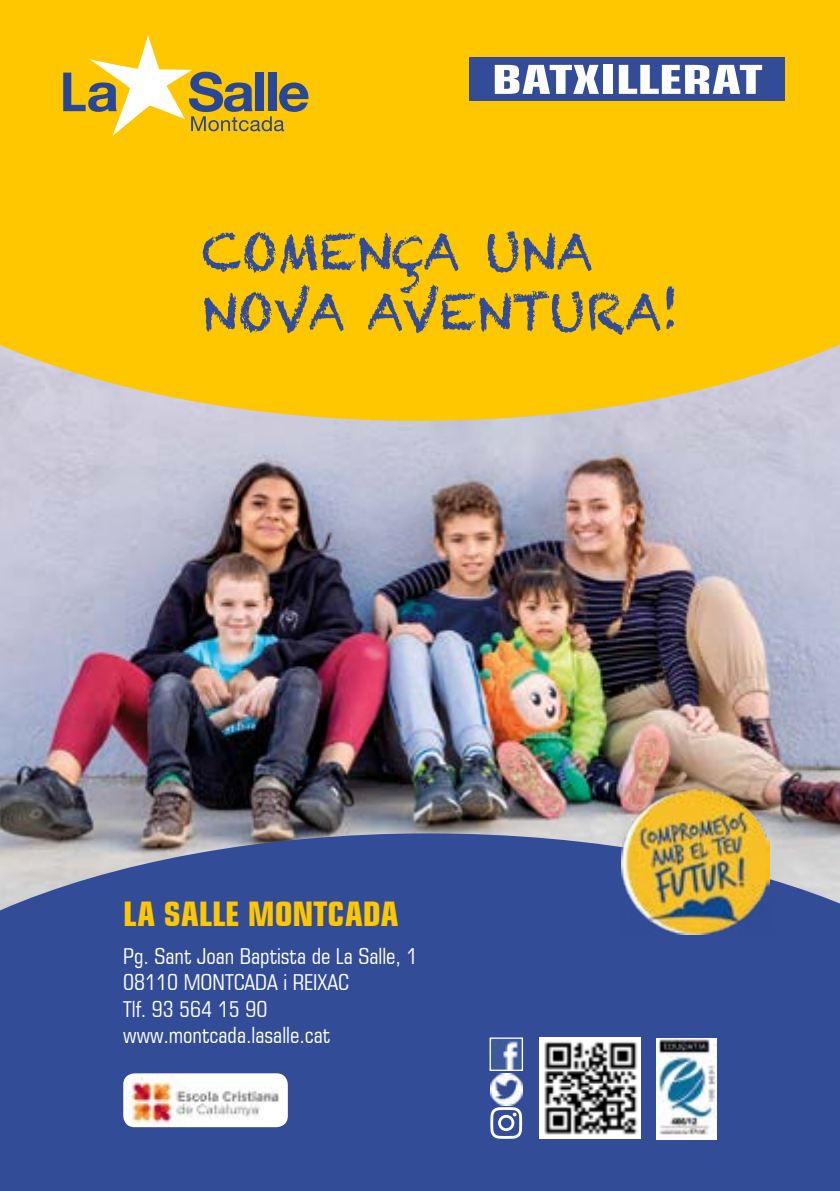
<style>
.page{position:relative;width:840px;height:1191px;background:#fff}
.page>*{position:absolute;margin:0;border:0;box-sizing:border-box;transform-origin:0 0}
.t1{font:50px/60px "Chalkduster";color:#324c98}
.t2{font:700 condensed 40px "Square 721 BT";color:#fff;scale:1.4 1}
.t3{font:700 condensed 34px "Square 721 BT";color:#fec700}
.t4{font:condensed 22px/26.4px "Square 721 BT";color:#fff}
</style>
<div class="page">
<img style="left:0;top:421px;width:839px;height:412px">
<div style="left:0;top:833px;width:839px;height:358px;background:#324c98"></div>
<img style="left:123px;top:1073px;width:165px;height:54px">
<img style="left:621px;top:790px;width:148px;height:144px">
<div style="left:0;top:0;width:839px;height:421px;background:#fec700"></div>
<div style="left:469px;top:57px;width:315px;height:44px;background:#324c98"></div>
<svg style="left:63px;top:35px;width:245px;height:101px;background:#dbb838"></svg>
<img style="left:656px;top:1038px;width:60px;height:101px">
<img style="left:539px;top:1037px;width:101px;height:101px">
<img style="left:490px;top:1073px;width:32px;height:32px">
<img style="left:491px;top:1039px;width:29px;height:30px">
<div style="left:489px;top:1037px;width:33px;height:34px;border:1px solid #fff"></div>
<svg style="left:490px;top:1107px;width:32px;height:31px"></svg>
<h2 class="t2" style="left:491px;top:55px;width:195px">BATXILLERAT</h2>
<h1 class="t1" style="left:201px;top:221px;width:479px">COMENÇA UNA<br>NOVA AVENTURA!</h1>
<h3 class="t3" style="left:123px;top:893px;width:276px">LA SALLE MONTCADA</h3>
<p class="t4" style="left:123px;top:942px;width:295px">Pg. Sant Joan Baptista de La Salle, 1<br>08110 MONTCADA i REIXAC<br>Tlf. 93 564 15 90 www.montcada.lasalle.cat</p>
</div>
